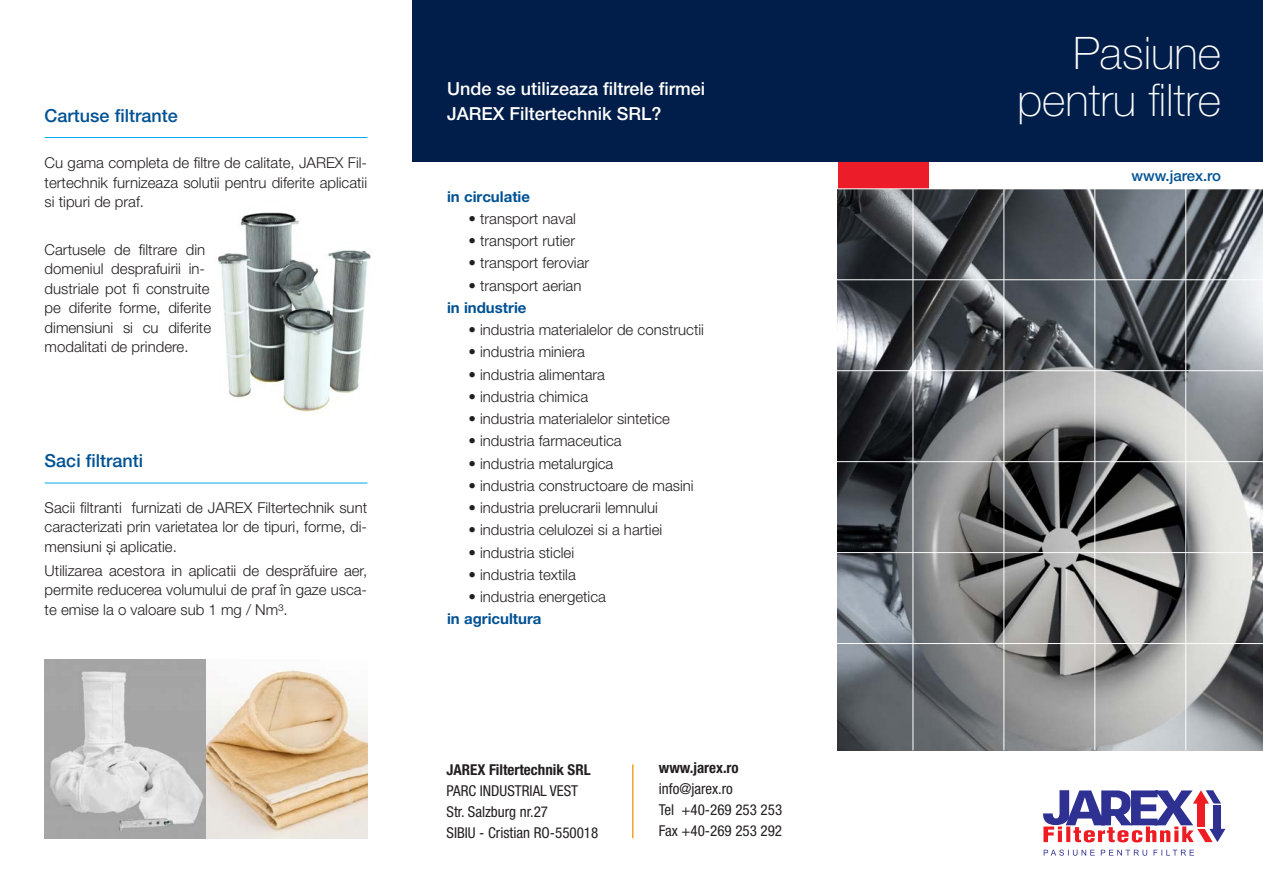
<style>
.page{position:relative;width:1263px;height:893px;background:#fff}
.page>*{position:absolute;margin:0;border:0;box-sizing:border-box;transform-origin:0 0}
.t1{font:100 44.85px "Helvetica Neue LT Pro";color:#fff}
.t2{font:500 18px/25.5px "Helvetica Neue LT Pro";color:#fff}
.t3{font:500 18px "Helvetica Neue LT Pro";color:#015294}
.t4{font:300 15px/19.5px "Helvetica Neue LT Pro";color:#231f20;text-align:justify}
.t5{font:condensed 15px "Helvetica Neue LT Pro";color:#231f20}
.t6{font:700 15px "Helvetica Neue LT Pro";color:#015294}
.t7{font:700 condensed 15px "Helvetica Neue LT Pro";color:#231f20}
.t8{font:500 15px "Helvetica Neue LT Pro";color:#015294}
</style>
<div class="page">
<img style="left:218px;top:212px;width:153px;height:200px">
<img style="left:838px;top:190px;width:425px;height:560px">
<svg style="left:1043px;top:790px;width:182px;height:52px"></svg>
<svg style="left:1044px;top:850px;width:150px;height:6px"></svg>
<div style="left:412px;top:0;width:851px;height:162px;background:#001e49"></div>
<div style="left:838px;top:162px;width:90px;height:27px;background:#ec1c29"></div>
<hr style="left:822px;top:279px;width:441px;height:1px;background:#fff">
<hr style="left:822px;top:370px;width:441px;height:1px;background:#fff">
<hr style="left:822px;top:461px;width:441px;height:1px;background:#fff">
<hr style="left:822px;top:552px;width:441px;height:1px;background:#fff">
<hr style="left:822px;top:643px;width:441px;height:1px;background:#fff">
<hr style="left:913px;top:189px;width:1px;height:561px;background:#fff">
<hr style="left:1004px;top:189px;width:1px;height:561px;background:#fff">
<hr style="left:1094px;top:189px;width:1px;height:561px;background:#fff">
<hr style="left:1185px;top:189px;width:1px;height:561px;background:#fff">
<hr style="left:632px;top:764px;width:1px;height:74px;background:#f9a02a">
<img style="left:45px;top:659px;width:322px;height:179px">
<hr style="left:45px;top:483px;width:322px;height:1px;background:#00aeef">
<hr style="left:45px;top:137px;width:322px;height:1px;background:#00aeef">
<p class="t3" style="left:45px;top:105px;width:135px">Cartuse filtrante</p>
<p class="t4" style="left:45px;top:153px;width:324px">Cu gama completa de filtre de calitate, JAREX Fil&shy;tertechnik furnizeaza solutii pentru diferite aplicatii si tipuri de praf.</p>
<p class="t4" style="left:45px;top:239px;width:168px;text-align:left">Cartusele de filtrare din domeniul desprafuirii in&shy;dustriale pot fi construite pe diferite forme, diferite dimensiuni si cu diferite modalitati de prindere.</p>
<p class="t3" style="left:45px;top:450px;width:100px">Saci filtranti</p>
<p class="t4" style="left:45px;top:497px;width:324px">Sacii filtranti furnizati de JAREX Filtertechnik sunt caracterizati prin varietatea lor de tipuri, forme, di&shy;mensiuni și aplicatie.</p>
<p class="t4" style="left:45px;top:560px;width:324px">Utilizarea acestora in aplicatii de desprăfuire aer, permite reducerea volumului de praf în gaze usca&shy;te emise la o valoare sub 1 mg / Nm³.</p>
<p class="t2" style="left:447px;top:75px;width:260px">Unde se utilizeaza filtrele firmei<br>JAREX Filtertechnik SRL?</p>
<p class="t6" style="left:447px;top:187px;width:84px">in circulatie</p>
<p class="t4" style="left:468px;top:208px;width:109px">• transport naval</p>
<p class="t4" style="left:468px;top:231px;width:108px">• transport rutier</p>
<p class="t4" style="left:468px;top:253px;width:122px">• transport feroviar</p>
<p class="t4" style="left:468px;top:275px;width:115px">• transport aerian</p>
<p class="t6" style="left:447px;top:298px;width:81px">in industrie</p>
<p class="t4" style="left:468px;top:320px;width:237px">• industria materialelor de constructii</p>
<p class="t4" style="left:468px;top:342px;width:118px">• industria miniera</p>
<p class="t4" style="left:468px;top:364px;width:138px">• industria alimentara</p>
<p class="t4" style="left:468px;top:386px;width:121px">• industria chimica</p>
<p class="t4" style="left:468px;top:409px;width:203px">• industria materialelor sintetice</p>
<p class="t4" style="left:468px;top:431px;width:155px">• industria farmaceutica</p>
<p class="t4" style="left:468px;top:453px;width:147px">• industria metalurgica</p>
<p class="t4" style="left:468px;top:475px;width:227px">• industria constructoare de masini</p>
<p class="t4" style="left:468px;top:498px;width:191px">• industria prelucrarii lemnului</p>
<p class="t4" style="left:468px;top:520px;width:195px">• industria celulozei si a hartiei</p>
<p class="t4" style="left:468px;top:542px;width:107px">• industria sticlei</p>
<p class="t4" style="left:468px;top:564px;width:109px">• industria textila</p>
<p class="t4" style="left:468px;top:587px;width:139px">• industria energetica</p>
<p class="t6" style="left:447px;top:610px;width:96px">in agricultura</p>
<p class="t7" style="left:446px;top:761px;width:146px">JAREX Filtertechnik SRL</p>
<p class="t5" style="left:446px;top:782px;width:133px">PARC INDUSTRIAL VEST</p>
<p class="t5" style="left:446px;top:803px;width:103px">Str. Salzburg nr.27</p>
<p class="t5" style="left:446px;top:824px;width:153px">SIBIU - Cristian RO-550018</p>
<p class="t7" style="left:659px;top:759px;width:82px">www.jarex.ro</p>
<p class="t5" style="left:659px;top:780px;width:76px">info@jarex.ro</p>
<p class="t5" style="left:659px;top:801px;width:125px">Tel +40-269 253 253</p>
<p class="t5" style="left:659px;top:822px;width:125px">Fax +40-269 253 292</p>
<p class="t1" style="left:1073px;top:28px;width:150px">Pasiune</p>
<p class="t1" style="left:1017px;top:74px;width:205px">pentru filtre</p>
<p class="t8" style="left:1131px;top:167px;width:91px">www.jarex.ro</p>
</div>
